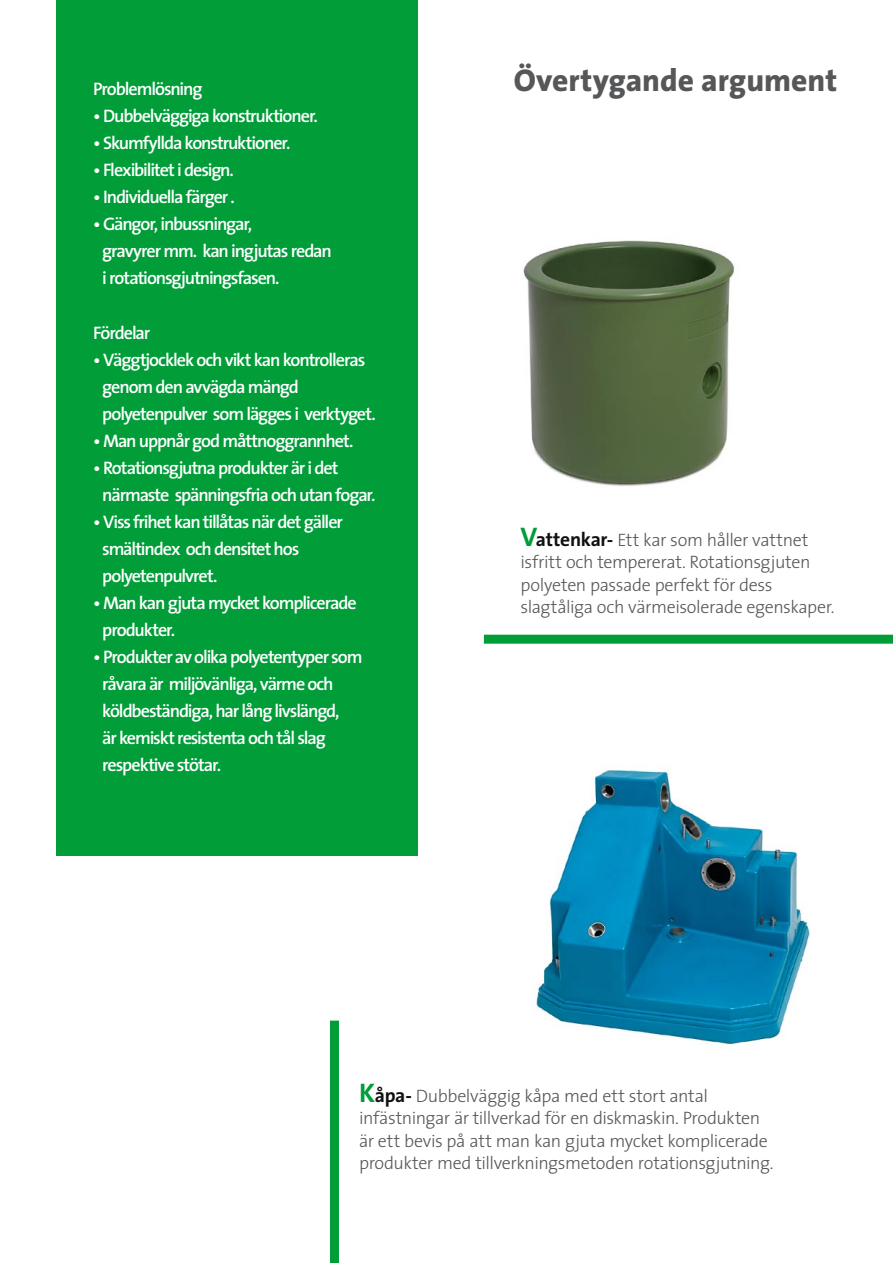
<style>
.page{position:relative;width:893px;height:1263px;background:#fff}
.page>*{position:absolute;margin:0;border:0;box-sizing:border-box;transform-origin:0 0}
.t1{font:800 31.5px "The Sans";color:#565758}
.t2{font:600 18.15px/27px "The Sans";letter-spacing:-.06em;color:#fff}
.t3{font:300 18px/22.5px "The Sans";letter-spacing:-.02em;color:#565758}
.s1{font-weight:700;font-size:27px;color:#009d39}
.s2{font-weight:700;font-size:19.5px;color:#111113}
</style>
<div class="page">
<div style="left:56px;top:0;width:362px;height:856px;background:#009d39"></div>
<div style="left:330px;top:1020px;width:9px;height:243px;background:#009d39"></div>
<div style="left:484px;top:635px;width:409px;height:9px;background:#009d39"></div>
<img style="left:523px;top:240px;width:212px;height:246px">
<img style="left:536px;top:770px;width:274px;height:275px">
<p class="t2" style="left:93px;top:75px;width:111px">Problemlösning</p>
<p class="t2" style="left:93px;top:102px;width:226px">• Dubbelväggiga konstruktioner.</p>
<p class="t2" style="left:93px;top:129px;width:199px">• Skumfyllda konstruktioner.</p>
<p class="t2" style="left:93px;top:156px;width:142px">• Flexibilitet i design.</p>
<p class="t2" style="left:93px;top:183px;width:143px">• Individuella färger .</p>
<p class="t2" style="left:102px;top:210px;width:231px;text-indent:-9px">• Gängor, inbussningar,<br>gravyrer mm. kan ingjutas redan i rotationsgjutningsfasen.</p>
<p class="t2" style="left:93px;top:318px;width:59px">Fördelar</p>
<p class="t2" style="left:102px;top:345px;width:275px;text-indent:-9px">• Väggtjocklek och vikt kan kontrolleras genom den avvägda mängd polyetenpulver som lägges i verktyget.</p>
<p class="t2" style="left:93px;top:426px;width:262px">• Man uppnår god måttnoggrannhet.</p>
<p class="t2" style="left:102px;top:453px;width:275px;text-indent:-9px">• Rotationsgjutna produkter är i det närmaste spänningsfria och utan fogar.</p>
<p class="t2" style="left:102px;top:507px;width:242px;text-indent:-9px">• Viss frihet kan tillåtas när det gäller smältindex och densitet hos polyetenpulvret.</p>
<p class="t2" style="left:102px;top:588px;width:256px;text-indent:-9px">• Man kan gjuta mycket komplicerade produkter.</p>
<p class="t2" style="left:102px;top:642px;width:262px;text-indent:-9px">• Produkter av olika polyetentyper som råvara är miljövänliga, värme och köldbeständiga, har lång livslängd,<br>är kemiskt resistenta och tål slag respektive stötar.</p>
<h1 class="t1" style="left:514px;top:54px;width:325px">Övertygande argument</h1>
<p class="t3" style="left:521px;top:528px;width:315px"><span class="s1">V</span><span class="s2">attenkar-</span> Ett kar som håller vattnet isfritt och tempererat. Rotationsgjuten polyeten passade perfekt för dess slagtåliga och värmeisolerade egenskaper.</p>
<p class="t3" style="left:359px;top:1084px;width:416px"><span class="s1">K</span><span class="s2">åpa-</span> Dubbelväggig kåpa med ett stort antal infästningar är tillverkad för en diskmaskin. Produkten är ett bevis på att man kan gjuta mycket komplicerade produkter med tillverkningsmetoden rotationsgjutning.</p>
</div>
